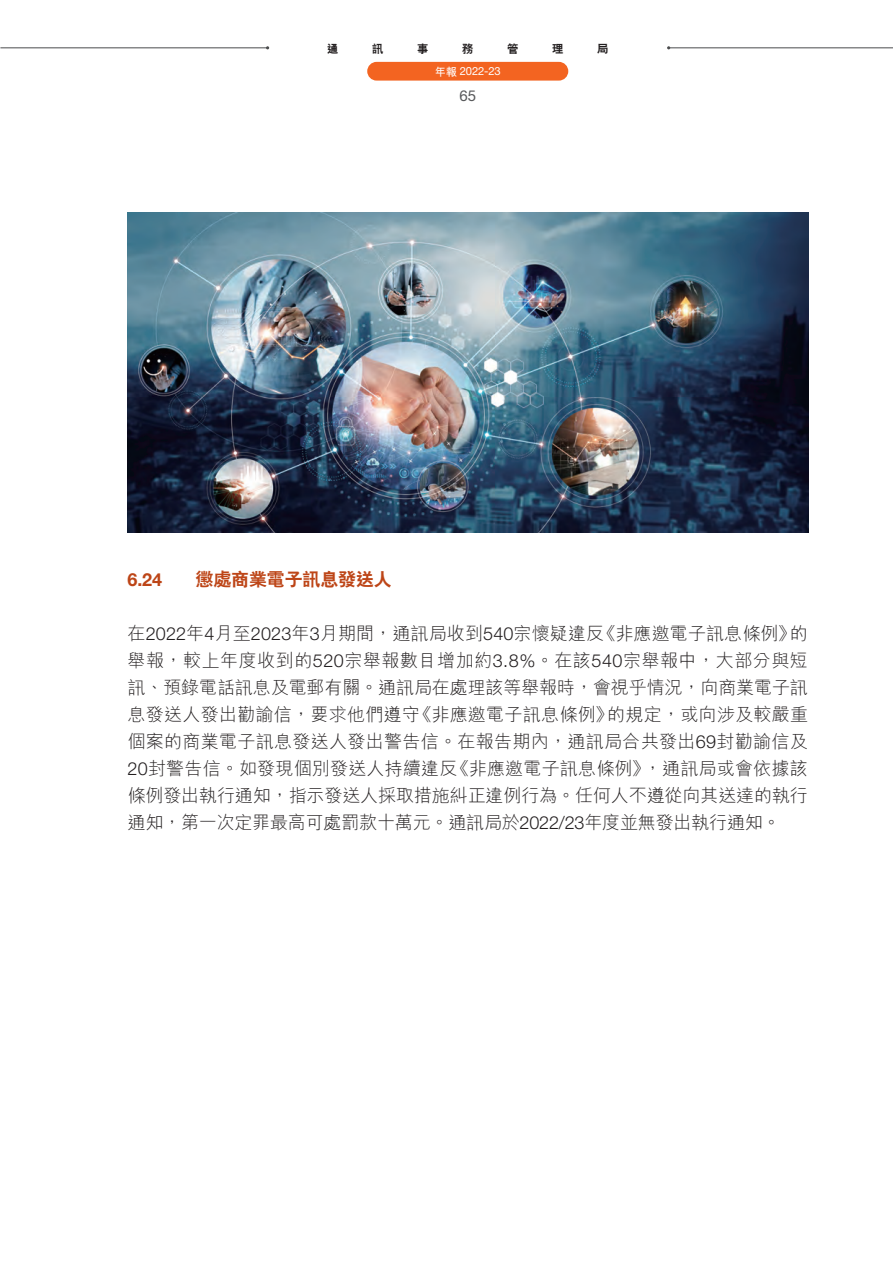
<style>
.page{position:relative;width:893px;height:1263px;background:#fff}
.page>*{position:absolute;margin:0;border:0;box-sizing:border-box;transform-origin:0 0}
.t1{font:300 18px/27px "M Hei HK";letter-spacing:-.01em;color:#231f20;text-align:justify}
.t2{font:800 18px "C Hei 2 HK";letter-spacing:-.01em;color:#bd4517}
.t3{font:700 18px "Helvetica Neue LT Std";color:#bd4517}
.t4{font:15px "Helvetica Neue LT Std";color:#57585a}
.t5{font:11.25px "Helvetica Neue LT Std";letter-spacing:-.015em;color:#fff}
.t6{font:800 11.25px "C Hei 2 HK";color:#231f20}
.s1{font-family:"M Hei HK";font-weight:700}
.s2{font-family:"Helvetica Neue LT Std"}
</style>
<div class="page">
<hr style="left:669px;top:47px;width:224px;height:1px;background:#4b4c4d">
<hr style="left:0;top:47px;width:268px;height:1px;background:#4b4c4d">
<div style="left:367px;top:62px;width:201px;height:19px;background:#f36421;border-radius:9px"></div>
<img style="left:128px;top:213px;width:680px;height:319px">
<p class="t6" style="left:327px;top:41px;width:13px">通</p>
<p class="t6" style="left:372px;top:41px;width:13px">訊</p>
<p class="t6" style="left:417px;top:41px;width:13px">事</p>
<p class="t6" style="left:462px;top:41px;width:13px">務</p>
<p class="t6" style="left:507px;top:41px;width:13px">管</p>
<p class="t6" style="left:552px;top:41px;width:13px">理</p>
<p class="t6" style="left:597px;top:41px;width:13px">局</p>
<p class="t5" style="left:435px;top:65px;width:68px"><span class="s1">年報</span> 2022-23</p>
<p class="t4" style="left:459px;top:86px;width:18px">65</p>
<p class="t3" style="left:128px;top:569px;width:36px">6.24</p>
<p class="t2" style="left:196px;top:568px;width:198px">懲處商業電子訊息發送人</p>
<p class="t1" style="left:128px;top:619px;width:682px">在<span class="s2">2022</span>年<span class="s2">4</span>月至<span class="s2">2023</span>年<span class="s2">3</span>月期間，通訊局收到<span class="s2">540</span>宗懷疑違反《非應邀電子訊息條例》的舉報，較上年度收到的<span class="s2">520</span>宗舉報數目增加約<span class="s2">3.8%</span>。在該<span class="s2">540</span>宗舉報中，大部分與短訊、預錄電話訊息及電郵有關。通訊局在處理該等舉報時，會視乎情況，向商業電子訊息發送人發出勸諭信，要求他們遵守《非應邀電子訊息條例》的規定，或向涉及較嚴重個案的商業電子訊息發送人發出警告信。在報告期內，通訊局合共發出<span class="s2">69</span>封勸諭信及<span class="s2">20</span>封警告信。如發現個別發送人持續違反《非應邀電子訊息條例》，通訊局或會依據該條例發出執行通知，指示發送人採取措施糾正違例行為。任何人不遵從向其送達的執行通知，第一次定罪最高可處罰款十萬元。通訊局於<span class="s2">2022/23</span>年度並無發出執行通知。</p>
</div>
